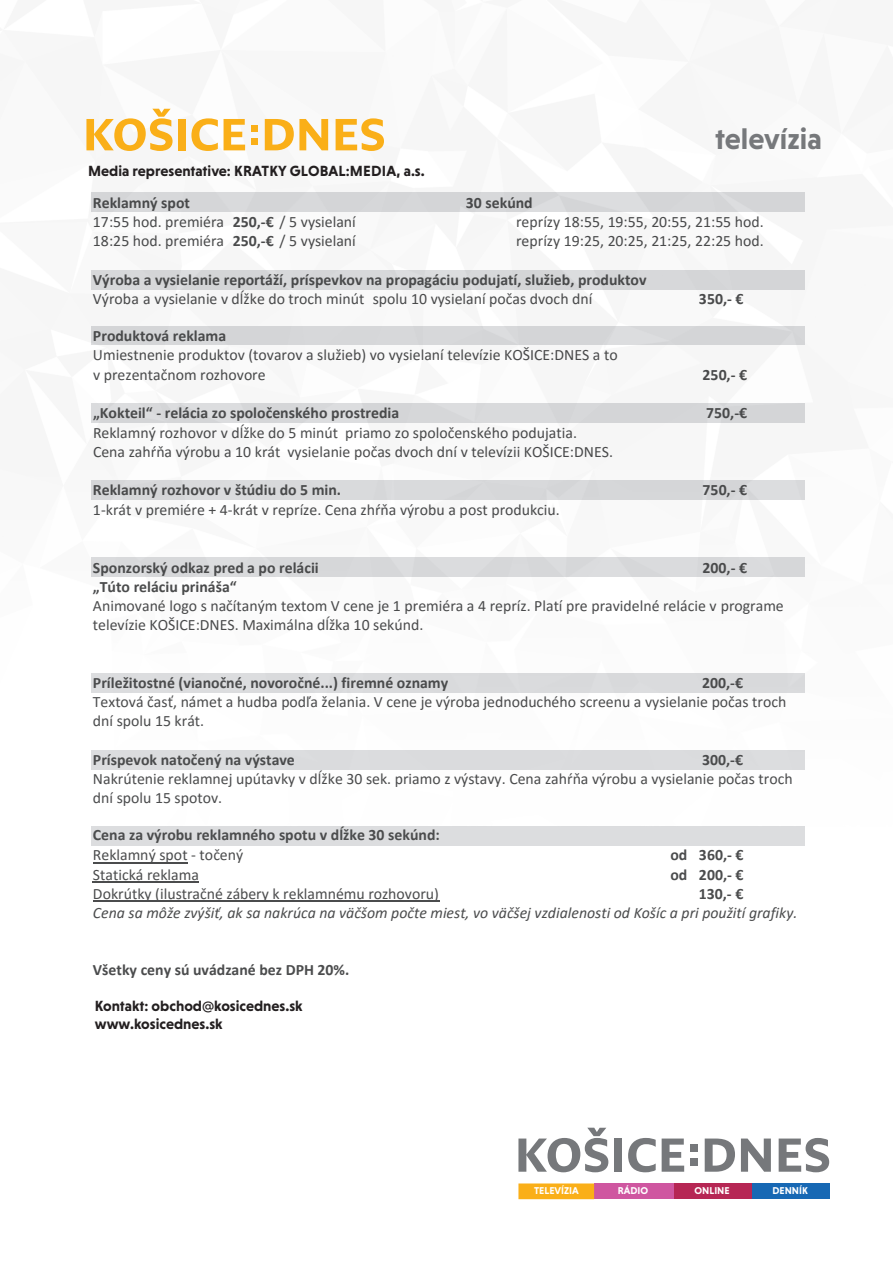
<style>
.page{position:relative;width:893px;height:1263px;background:#fff}
.page>*{position:absolute;margin:0;border:0;box-sizing:border-box;transform-origin:0 0}
.t1{font:700 30px "Niveau Grotesk";color:#76787b}
.t2{font:15.75px/19.2px "Calibri";color:#4b4c4d}
.t3{font:700 15.75px "Calibri";color:#4b4c4d}
.t4{font:italic 15.75px "Calibri";color:#4b4c4d}
.t5{font:700 15px "Niveau Grotesk";color:#231f20}
.t6{font:700 10.05px "Niveau Grotesk";color:#fff}
.s1{font-weight:700}
</style>
<div class="page">
<div style="left:91px;top:193px;width:713px;height:19px;background:#d4d5d7"></div>
<div style="left:91px;top:212px;width:713px;height:19px;background:#f8f8f8"></div>
<div style="left:91px;top:251px;width:713px;height:19px;background:#f8f8f8"></div>
<div style="left:91px;top:270px;width:713px;height:19px;background:#d5d6d8"></div>
<div style="left:91px;top:326px;width:713px;height:19px;background:#d4d5d7"></div>
<div style="left:91px;top:345px;width:713px;height:20px;background:#f7f7f7"></div>
<div style="left:91px;top:403px;width:713px;height:19px;background:#dcdddf"></div>
<div style="left:91px;top:480px;width:713px;height:20px;background:#dcdddf"></div>
<div style="left:91px;top:558px;width:713px;height:19px;background:#dcdddf"></div>
<div style="left:91px;top:673px;width:713px;height:19px;background:#dcdddf"></div>
<div style="left:91px;top:750px;width:713px;height:20px;background:#dcdddf"></div>
<div style="left:91px;top:826px;width:713px;height:19px;background:#dcdddf"></div>
<hr style="left:93px;top:862px;width:95px;height:1px;background:#4b4c4d">
<hr style="left:93px;top:881px;width:106px;height:1px;background:#4b4c4d">
<hr style="left:93px;top:901px;width:346px;height:1px;background:#4b4c4d">
<svg style="left:86px;top:109px;width:87px;height:42px"></svg>
<div style="left:178px;top:119px;width:8px;height:31px;background:#faaf18"></div>
<svg style="left:191px;top:118px;width:27px;height:33px"></svg>
<svg style="left:224px;top:119px;width:21px;height:31px"></svg>
<svg style="left:265px;top:119px;width:63px;height:31px"></svg>
<svg style="left:336px;top:118px;width:48px;height:33px"></svg>
<div style="left:251px;top:125px;width:7px;height:7px;background:#faaf18"></div>
<div style="left:251px;top:138px;width:7px;height:7px;background:#faaf18"></div>
<svg style="left:518px;top:1128px;width:90px;height:44px"></svg>
<div style="left:614px;top:1138px;width:8px;height:34px;background:#76787b"></div>
<svg style="left:628px;top:1138px;width:28px;height:34px"></svg>
<svg style="left:662px;top:1138px;width:22px;height:34px"></svg>
<svg style="left:705px;top:1138px;width:30px;height:34px"></svg>
<svg style="left:741px;top:1138px;width:30px;height:34px"></svg>
<svg style="left:779px;top:1138px;width:50px;height:34px"></svg>
<div style="left:691px;top:1145px;width:7px;height:7px;background:#76787b"></div>
<div style="left:691px;top:1158px;width:7px;height:7px;background:#76787b"></div>
<div style="left:751px;top:1183px;width:78px;height:16px;background:#1768b4"></div>
<div style="left:673px;top:1183px;width:78px;height:16px;background:#b62654"></div>
<div style="left:594px;top:1183px;width:79px;height:16px;background:#cf56a0"></div>
<div style="left:518px;top:1183px;width:76px;height:16px;background:#faaf18"></div>
<p class="t5" style="left:88px;top:162px;width:338px">Media representative: KRATKY GLOBAL:MEDIA, a.s.</p>
<p class="t1" style="left:715px;top:122px;width:108px">televízia</p>
<p class="t3" style="left:93px;top:191px;width:99px">Reklamný spot</p>
<p class="t3" style="left:466px;top:191px;width:68px">30 sekúnd</p>
<p class="t2" style="left:93px;top:212px;width:264px">17:55 hod. premiéra <span class="s1">250,-€</span> / 5 vysielaní</p>
<p class="t2" style="left:516px;top:212px;width:249px">reprízy 18:55, 19:55, 20:55, 21:55 hod.</p>
<p class="t2" style="left:93px;top:231px;width:264px">18:25 hod. premiéra <span class="s1">250,-€</span> / 5 vysielaní</p>
<p class="t2" style="left:516px;top:231px;width:249px">reprízy 19:25, 20:25, 21:25, 22:25 hod.</p>
<p class="t3" style="left:93px;top:268px;width:555px">Výroba a vysielanie reportáží, príspevkov na propagáciu podujatí, služieb, produktov</p>
<p class="t2" style="left:93px;top:289px;width:501px">Výroba a vysielanie v dĺžke do troch minút spolu 10 vysielaní počas dvoch dní</p>
<p class="t3" style="left:93px;top:325px;width:135px">Produktová reklama</p>
<p class="t2" style="left:93px;top:345px;width:526px">Umiestnenie produktov (tovarov a služieb) vo vysielaní televízie KOŠICE:DNES a to v prezentačnom rozhovore</p>
<p class="t3" style="left:93px;top:402px;width:308px">„Kokteil“ - relácia zo spoločenského prostredia</p>
<p class="t2" style="left:93px;top:422px;width:521px">Reklamný rozhovor v dĺžke do 5 minút priamo zo spoločenského podujatia.<br>Cena zahŕňa výrobu a 10 krát vysielanie počas dvoch dní v televízii KOŠICE:DNES.</p>
<p class="t3" style="left:93px;top:479px;width:250px">Reklamný rozhovor v štúdiu do 5 min.</p>
<p class="t2" style="left:93px;top:499px;width:468px">1-krát v premiére + 4-krát v repríze. Cena zhŕňa výrobu a post produkciu.</p>
<p class="t3" style="left:699px;top:288px;width:46px">350,- €</p>
<p class="t3" style="left:703px;top:363px;width:46px">250,- €</p>
<p class="t3" style="left:706px;top:402px;width:42px">750,-€</p>
<p class="t3" style="left:703px;top:479px;width:46px">750,- €</p>
<p class="t3" style="left:93px;top:556px;width:227px">Sponzorský odkaz pred a po relácii</p>
<p class="t3" style="left:703px;top:556px;width:46px">200,- €</p>
<p class="t3" style="left:93px;top:575px;width:145px">„Túto reláciu prináša“</p>
<p class="t2" style="left:93px;top:596px;width:692px">Animované logo s načítaným textom V cene je 1 premiéra a 4 repríz. Platí pre pravidelné relácie v programe televízie KOŠICE:DNES. Maximálna dĺžka 10 sekúnd.</p>
<p class="t3" style="left:93px;top:671px;width:357px">Príležitostné (vianočné, novoročné...) firemné oznamy</p>
<p class="t3" style="left:702px;top:671px;width:42px">200,-€</p>
<p class="t2" style="left:93px;top:692px;width:695px">Textová časť, námet a hudba podľa želania. V cene je výroba jednoduchého screenu a vysielanie počas troch dní spolu 15 krát.</p>
<p class="t3" style="left:93px;top:748px;width:203px">Príspevok natočený na výstave</p>
<p class="t3" style="left:702px;top:748px;width:42px">300,-€</p>
<p class="t2" style="left:93px;top:768px;width:701px">Nakrútenie reklamnej upútavky v dĺžke 30 sek. priamo z výstavy. Cena zahŕňa výrobu a vysielanie počas troch dní spolu 15 spotov.</p>
<p class="t3" style="left:93px;top:823px;width:348px">Cena za výrobu reklamného spotu v dĺžke 30 sekúnd:</p>
<p class="t2" style="left:93px;top:845px;width:152px">Reklamný spot - točený</p>
<p class="t3" style="left:670px;top:844px;width:75px">od 360,- €</p>
<p class="t2" style="left:93px;top:864px;width:108px">Statická reklama</p>
<p class="t3" style="left:670px;top:863px;width:75px">od 200,- €</p>
<p class="t2" style="left:93px;top:884px;width:348px">Dokrútky (ilustračné zábery k reklamnému rozhovoru)</p>
<p class="t3" style="left:699px;top:882px;width:46px">130,- €</p>
<p class="t4" style="left:93px;top:902px;width:706px">Cena sa môže zvýšiť, ak sa nakrúca na väčšom počte miest, vo väčšej vzdialenosti od Košíc a pri použití grafiky.</p>
<p class="t3" style="left:93px;top:958px;width:258px">Všetky ceny sú uvádzané bez DPH 20%.</p>
<p class="t5" style="left:95px;top:997px;width:209px">Kontakt: obchod@kosicednes.sk</p>
<p class="t5" style="left:95px;top:1015px;width:129px">www.kosicednes.sk</p>
<p class="t6" style="left:534px;top:1185px;width:46px">TELEVÍZIA</p>
<p class="t6" style="left:618px;top:1185px;width:32px">RÁDIO</p>
<p class="t6" style="left:694px;top:1185px;width:37px">ONLINE</p>
<p class="t6" style="left:772px;top:1185px;width:37px">DENNÍK</p>
</div>
